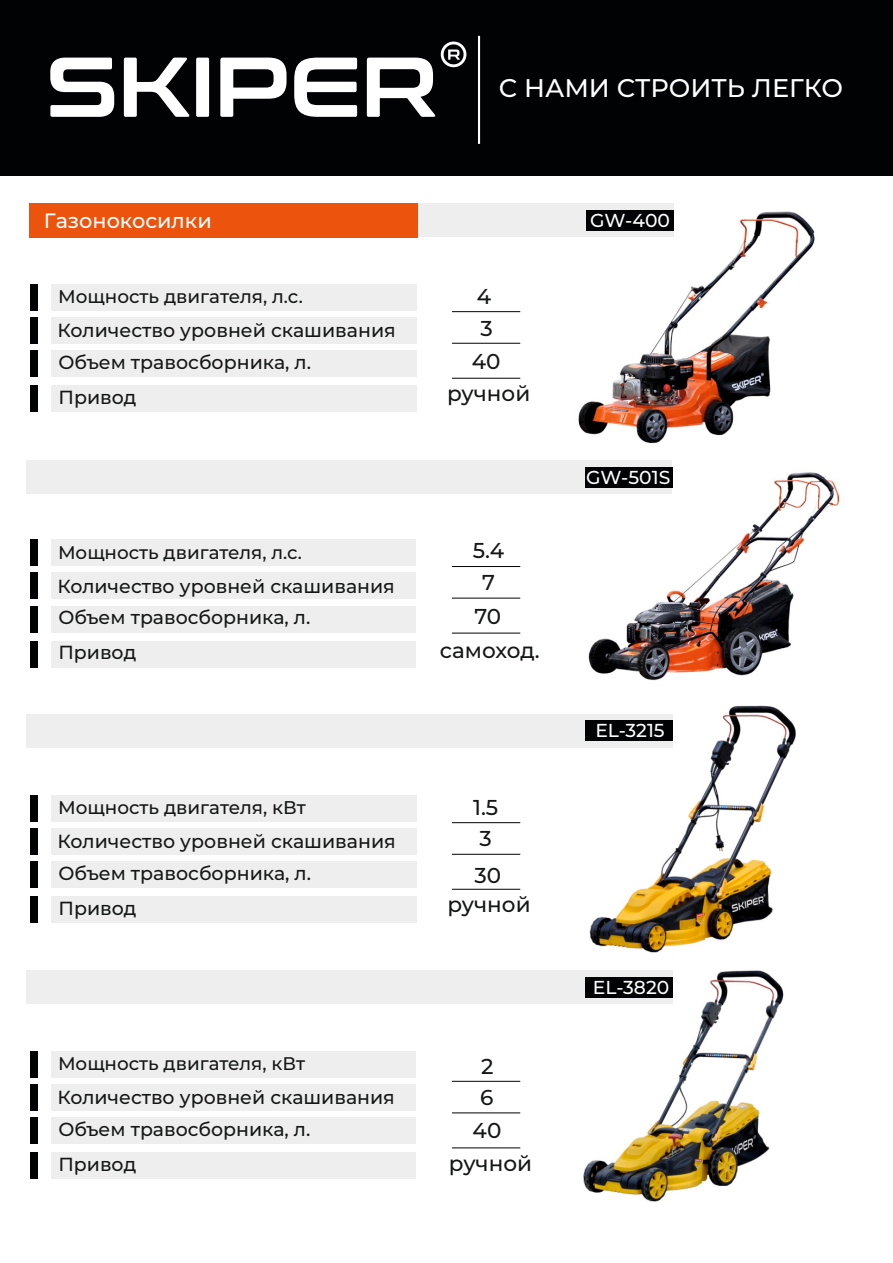
<style>
.page{position:relative;width:893px;height:1263px;background:#fff}
.page>*{position:absolute;margin:0;border:0;box-sizing:border-box;transform-origin:0 0}
.t1{font:500 25.5px "Montserrat";color:#fff}
.t2{font:500 21.45px/32.7px "Montserrat";color:#151616;text-align:center}
.t3{font:500 20.7px "Montserrat";color:#fff}
.t4{font:500 18.9px/31.5px "Montserrat";color:#151616}
.t5{font:500 18.75px "Montserrat";color:#fff}
.t6{font:500 18.3px "Montserrat";color:#151616}
</style>
<div class="page">
<img style="left:588px;top:467px;width:252px;height:214px">
<img style="left:578px;top:211px;width:237px;height:233px">
<img style="left:583px;top:970px;width:201px;height:232px">
<div style="left:27px;top:970px;width:646px;height:34px;background:#eeeeef"></div>
<img style="left:589px;top:705px;width:207px;height:248px">
<div style="left:27px;top:714px;width:646px;height:34px;background:#eeeeef"></div>
<div style="left:27px;top:460px;width:645px;height:34px;background:#eeeeef"></div>
<div style="left:586px;top:720px;width:87px;height:21px;background:#000204"></div>
<div style="left:585px;top:977px;width:88px;height:21px;background:#000204"></div>
<div style="left:51px;top:284px;width:366px;height:26px;background:#eeeeef"></div>
<div style="left:30px;top:284px;width:8px;height:26px;background:#000204"></div>
<div style="left:51px;top:317px;width:366px;height:26px;background:#eeeeef"></div>
<div style="left:30px;top:317px;width:8px;height:26px;background:#000204"></div>
<div style="left:51px;top:350px;width:366px;height:27px;background:#eeeeef"></div>
<div style="left:30px;top:350px;width:8px;height:27px;background:#000204"></div>
<div style="left:299px;top:203px;width:375px;height:34px;background:#eeeeef"></div>
<div style="left:585px;top:467px;width:87px;height:21px;background:#000204"></div>
<div style="left:587px;top:210px;width:87px;height:20px;background:#000204"></div>
<div style="left:0;top:0;width:893px;height:176px;background:#000204"></div>
<div style="left:29px;top:203px;width:389px;height:34px;background:#ec530c"></div>
<div style="left:51px;top:386px;width:366px;height:26px;background:#eeeeef"></div>
<div style="left:30px;top:386px;width:8px;height:26px;background:#000204"></div>
<hr style="left:452px;top:343px;width:68px;height:1px;background:#000204">
<hr style="left:452px;top:378px;width:68px;height:1px;background:#000204">
<hr style="left:452px;top:311px;width:68px;height:1px;background:#000204">
<div style="left:51px;top:540px;width:365px;height:26px;background:#eeeeef"></div>
<div style="left:30px;top:540px;width:8px;height:26px;background:#000204"></div>
<div style="left:51px;top:573px;width:365px;height:26px;background:#eeeeef"></div>
<div style="left:30px;top:573px;width:8px;height:26px;background:#000204"></div>
<div style="left:51px;top:606px;width:365px;height:26px;background:#eeeeef"></div>
<div style="left:30px;top:606px;width:8px;height:26px;background:#000204"></div>
<div style="left:51px;top:641px;width:365px;height:26px;background:#eeeeef"></div>
<div style="left:30px;top:641px;width:8px;height:26px;background:#000204"></div>
<hr style="left:452px;top:598px;width:68px;height:1px;background:#000204">
<hr style="left:452px;top:633px;width:68px;height:1px;background:#000204">
<hr style="left:452px;top:566px;width:68px;height:1px;background:#000204">
<div style="left:51px;top:795px;width:366px;height:26px;background:#eeeeef"></div>
<div style="left:30px;top:795px;width:8px;height:26px;background:#000204"></div>
<div style="left:51px;top:828px;width:366px;height:26px;background:#eeeeef"></div>
<div style="left:30px;top:828px;width:8px;height:26px;background:#000204"></div>
<div style="left:51px;top:861px;width:366px;height:27px;background:#eeeeef"></div>
<div style="left:30px;top:861px;width:8px;height:27px;background:#000204"></div>
<div style="left:51px;top:897px;width:366px;height:26px;background:#eeeeef"></div>
<div style="left:30px;top:897px;width:8px;height:26px;background:#000204"></div>
<hr style="left:452px;top:854px;width:68px;height:1px;background:#000204">
<hr style="left:452px;top:889px;width:68px;height:1px;background:#000204">
<hr style="left:452px;top:822px;width:68px;height:1px;background:#000204">
<div style="left:51px;top:1051px;width:365px;height:26px;background:#eeeeef"></div>
<div style="left:30px;top:1051px;width:8px;height:26px;background:#000204"></div>
<div style="left:51px;top:1084px;width:365px;height:27px;background:#eeeeef"></div>
<div style="left:30px;top:1084px;width:8px;height:27px;background:#000204"></div>
<div style="left:51px;top:1118px;width:365px;height:26px;background:#eeeeef"></div>
<div style="left:30px;top:1118px;width:8px;height:26px;background:#000204"></div>
<div style="left:51px;top:1153px;width:365px;height:26px;background:#eeeeef"></div>
<div style="left:30px;top:1153px;width:8px;height:26px;background:#000204"></div>
<hr style="left:452px;top:1113px;width:68px;height:1px;background:#000204">
<hr style="left:452px;top:1147px;width:68px;height:1px;background:#000204">
<hr style="left:452px;top:1081px;width:68px;height:1px;background:#000204">
<svg style="left:50px;top:42px;width:416px;height:75px"></svg>
<hr style="left:478px;top:36px;width:2px;height:108px;background:#fff">
<h1 class="t1" style="left:499px;top:72px;width:346px">С НАМИ СТРОИТЬ ЛЕГКО</h1>
<p class="t3" style="left:44px;top:207px;width:169px">Газонокосилки</p>
<p class="t5" style="left:590px;top:209px;width:81px">GW-400</p>
<p class="t6" style="left:58px;top:285px;width:246px">Мощность двигателя, л.с.</p>
<p class="t2" style="left:477px;top:280px;width:16px">4</p>
<p class="t4" style="left:58px;top:314px;width:340px">Количество уровней скашивания<br>Объем травосборника, л.</p>
<p class="t2" style="left:472px;top:312px;width:30px">3<br>40</p>
<p class="t4" style="left:58px;top:381px;width:80px">Привод</p>
<p class="t2" style="left:447px;top:377px;width:85px">ручной</p>
<p class="t6" style="left:58px;top:541px;width:246px">Мощность двигателя, л.с.</p>
<p class="t4" style="left:57px;top:570px;width:339px">Количество уровней скашивания<br>Объем травосборника, л.</p>
<p class="t2" style="left:473px;top:534px;width:33px">5.4</p>
<p class="t2" style="left:474px;top:566px;width:28px;line-height:33.3px">7<br>70</p>
<p class="t4" style="left:58px;top:636px;width:79px">Привод</p>
<p class="t2" style="left:440px;top:634px;width:101px">самоход.</p>
<p class="t6" style="left:58px;top:796px;width:249px">Мощность двигателя, кВт</p>
<p class="t4" style="left:58px;top:825px;width:340px">Количество уровней скашивания<br>Объем травосборника, л.</p>
<p class="t2" style="left:473px;top:791px;width:27px">1.5</p>
<p class="t2" style="left:474px;top:820px;width:28px;line-height:36.3px;text-align:left">3<br>30</p>
<p class="t4" style="left:58px;top:892px;width:80px">Привод</p>
<p class="t2" style="left:447px;top:888px;width:85px">ручной</p>
<p class="t6" style="left:58px;top:1052px;width:249px">Мощность двигателя, кВт</p>
<p class="t4" style="left:57px;top:1082px;width:339px">Количество уровней скашивания<br>Объем травосборника, л.</p>
<p class="t2" style="left:481px;top:1050px;width:14px">2</p>
<p class="t2" style="left:473px;top:1081px;width:30px;line-height:33.2px">6<br>40</p>
<p class="t4" style="left:58px;top:1148px;width:79px">Привод</p>
<p class="t2" style="left:449px;top:1146px;width:85px">ручной</p>
<p class="t5" style="left:586px;top:466px;width:86px">GW-501S</p>
<p class="t5" style="left:595px;top:719px;width:71px">EL-3215</p>
<p class="t5" style="left:593px;top:976px;width:78px">EL-3820</p>
</div>
